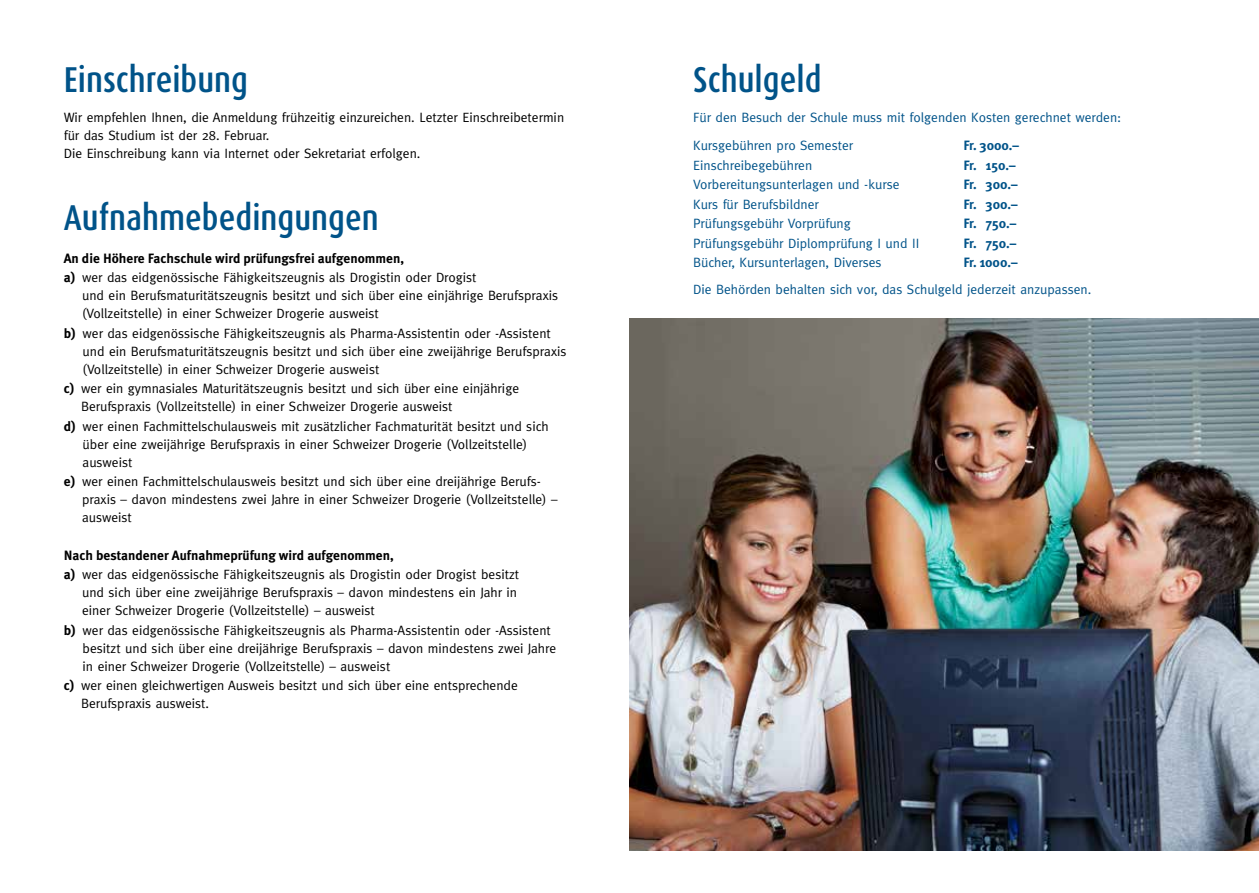
<style>
.page{position:relative;width:1259px;height:893px;background:#fff}
.page>*{position:absolute;margin:0;border:0;box-sizing:border-box;transform-origin:0 0}
.t1{font:500 36px "Dax Condensed";color:#005389}
.t2{font:13.5px/18px "Meta";color:#000}
.t3{font:13.5px/28px "Meta";color:#005389}
.t4{font:700 13.5px "Meta Plus";color:#000}
.t5{font:700 13.5px "Meta Plus";color:#005389}
.s1{font-family:"Meta Plus";font-weight:700}
</style>
<div class="page">
<img style="left:629px;top:319px;width:630px;height:531px">
<h1 class="t1" style="left:64px;top:59px;width:186px">Einschreibung</h1>
<p class="t2" style="left:64px;top:108px;width:502px">Wir empfehlen Ihnen, die Anmeldung frühzeitig einzureichen. Letzter Einschreibetermin für das Studium ist der 28. Februar.<br>Die Einschreibung kann via Internet oder Sekretariat erfolgen.</p>
<h1 class="t1" style="left:64px;top:198px;width:316px">Aufnahmebedingungen</h1>
<p class="t4" style="left:64px;top:250px;width:342px">An die Höhere Fachschule wird prüfungsfrei aufgenommen,</p>
<p class="t2" style="left:82px;top:268px;width:477px;text-indent:-18px"><span class="s1">a)</span> wer das eidgenössische Fähigkeitszeugnis als Drogistin oder Drogist<br>und ein Berufsmaturitätszeugnis besitzt und sich über eine einjährige Berufspraxis (Vollzeitstelle) in einer Schweizer Drogerie ausweist</p>
<p class="t2" style="left:83px;top:324px;width:485px;text-indent:-19px"><span class="s1">b)</span> wer das eidgenössische Fähigkeitszeugnis als Pharma-Assistentin oder -Assistent und ein Berufsmaturitätszeugnis besitzt und sich über eine zweijährige Berufspraxis (Vollzeitstelle) in einer Schweizer Drogerie ausweist</p>
<p class="t2" style="left:81px;top:379px;width:439px;text-indent:-17px"><span class="s1">c)</span> wer ein gymnasiales Maturitätszeugnis besitzt und sich über eine einjährige<br>Berufspraxis (Vollzeitstelle) in einer Schweizer Drogerie ausweist</p>
<p class="t2" style="left:83px;top:417px;width:467px;text-indent:-19px"><span class="s1">d)</span> wer einen Fachmittelschulausweis mit zusätzlicher Fachmaturität besitzt und sich über eine zweijährige Berufspraxis in einer Schweizer Drogerie (Vollzeitstelle) ausweist</p>
<p class="t2" style="left:82px;top:472px;width:477px;text-indent:-18px"><span class="s1">e)</span> wer einen Fachmittelschulausweis besitzt und sich über eine dreijährige Berufs&shy;praxis – davon mindestens zwei Jahre in einer Schweizer Drogerie (Vollzeitstelle) – ausweist</p>
<p class="t4" style="left:64px;top:547px;width:331px">Nach bestandener Aufnahmeprüfung wird aufgenommen,</p>
<p class="t2" style="left:82px;top:565px;width:438px;text-indent:-18px"><span class="s1">a)</span> wer das eidgenössische Fähigkeitszeugnis als Drogistin oder Drogist besitzt und sich über eine zweijährige Berufspraxis – davon mindestens ein Jahr in einer Schweizer Drogerie (Vollzeitstelle) – ausweist</p>
<p class="t2" style="left:83px;top:621px;width:475px;text-indent:-19px"><span class="s1">b)</span> wer das eidgenössische Fähigkeitszeugnis als Pharma-Assistentin oder -Assistent besitzt und sich über eine dreijährige Berufspraxis – davon mindestens zwei Jahre in einer Schweizer Drogerie (Vollzeitstelle) – ausweist</p>
<p class="t2" style="left:81px;top:676px;width:438px;text-indent:-17px"><span class="s1">c)</span> wer einen gleichwertigen Ausweis besitzt und sich über eine entsprechende<br>Berufspraxis ausweist.</p>
<h1 class="t1" style="left:693px;top:59px;width:130px">Schulgeld</h1>
<p class="t3" style="left:693px;top:103px;width:429px">Für den Besuch der Schule muss mit folgenden Kosten gerechnet werden:<br>Kursgebühren pro Semester</p>
<p class="t5" style="left:963px;top:138px;width:57px">Fr. 3000.–</p>
<p class="t3" style="left:693px;top:151px;width:120px">Einschreibegebühren</p>
<p class="t5" style="left:963px;top:157px;width:54px">Fr. 150.–</p>
<p class="t3" style="left:693px;top:170px;width:208px">Vorbereitungsunterlagen und -kurse</p>
<p class="t5" style="left:963px;top:177px;width:56px">Fr. 300.–</p>
<p class="t3" style="left:693px;top:190px;width:127px">Kurs für Berufsbildner</p>
<p class="t5" style="left:963px;top:196px;width:56px">Fr. 300.–</p>
<p class="t3" style="left:693px;top:209px;width:159px">Prüfungsgebühr Vorprüfung</p>
<p class="t5" style="left:963px;top:216px;width:54px">Fr. 750.–</p>
<p class="t3" style="left:693px;top:229px;width:227px">Prüfungsgebühr Diplomprüfung I und II</p>
<p class="t5" style="left:963px;top:235px;width:54px">Fr. 750.–</p>
<p class="t3" style="left:693px;top:248px;width:190px">Bücher, Kursunterlagen, Diverses</p>
<p class="t5" style="left:963px;top:255px;width:56px">Fr. 1000.–</p>
<p class="t3" style="left:693px;top:275px;width:399px">Die Behörden behalten sich vor, das Schulgeld jederzeit anzupassen.</p>
</div>
